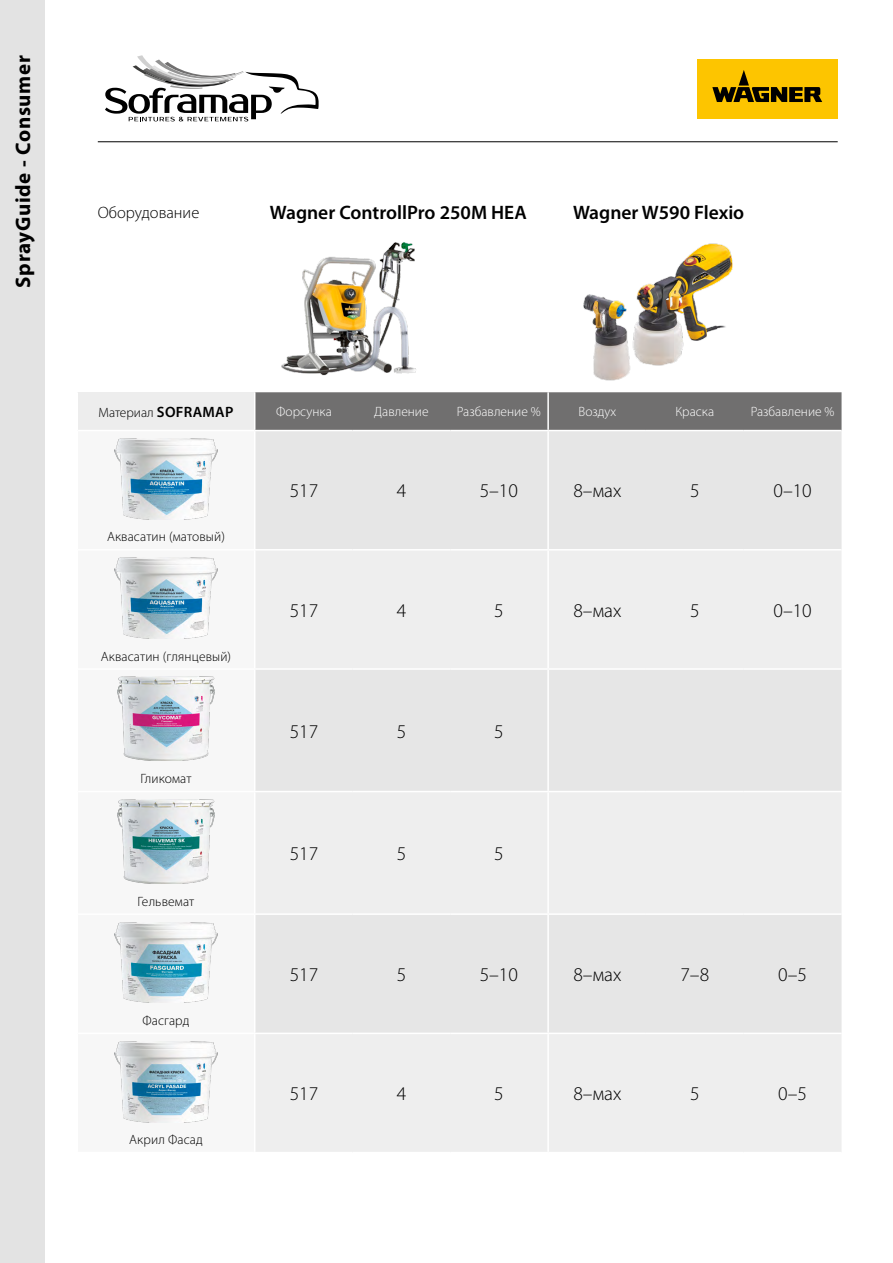
<style>
.page{position:relative;width:893px;height:1263px;background:#fff}
.page>*{position:absolute;margin:0;border:0;box-sizing:border-box;transform-origin:0 0}
.t1{font:700 21px "Myriad Pro";letter-spacing:.03em;color:#000}
.t2{font:300 19.5px "Myriad Pro";color:#000}
.t3{font:600 19.5px "Myriad Pro";color:#000}
.t4{font:300 16.5px "Myriad Pro";color:#000}
.t5{font:300 13.5px "Myriad Pro";letter-spacing:.01em;color:#000}
.t6{font:300 13.5px "Myriad Pro";color:#fff}
.s1{font-weight:600;font-size:15px}
</style>
<div class="page">
<div style="left:697px;top:59px;width:141px;height:60px;background:#fdc500"></div>
<svg style="left:712px;top:70px;width:110px;height:32px"></svg>
<svg style="left:105px;top:55px;width:214px;height:66px"></svg>
<div style="left:0;top:0;width:45px;height:1263px;background:#e3e3e3"></div>
<hr style="left:98px;top:141px;width:740px;height:1px;background:#000">
<svg style="left:78px;top:392px;width:763px;height:38px;background:#8e8d8d"></svg>
<div style="left:255px;top:431px;width:586px;height:118px;background:#e6e6e6"></div>
<div style="left:255px;top:551px;width:586px;height:601px;background:#eee"></div>
<hr style="left:254px;top:668px;width:99px;height:2px;background:#fff">
<hr style="left:353px;top:668px;width:97px;height:2px;background:#fff">
<hr style="left:450px;top:668px;width:98px;height:2px;background:#fff">
<hr style="left:548px;top:668px;width:98px;height:2px;background:#fff">
<hr style="left:646px;top:668px;width:98px;height:2px;background:#fff">
<hr style="left:744px;top:668px;width:97px;height:2px;background:#fff">
<hr style="left:254px;top:791px;width:99px;height:1px;background:#fff">
<hr style="left:353px;top:791px;width:97px;height:1px;background:#fff">
<hr style="left:450px;top:791px;width:98px;height:1px;background:#fff">
<hr style="left:548px;top:791px;width:98px;height:1px;background:#fff">
<hr style="left:646px;top:791px;width:98px;height:1px;background:#fff">
<hr style="left:744px;top:791px;width:97px;height:1px;background:#fff">
<hr style="left:254px;top:913px;width:99px;height:2px;background:#fff">
<hr style="left:353px;top:913px;width:97px;height:2px;background:#fff">
<hr style="left:450px;top:913px;width:98px;height:2px;background:#fff">
<hr style="left:548px;top:913px;width:98px;height:2px;background:#fff">
<hr style="left:646px;top:913px;width:98px;height:2px;background:#fff">
<hr style="left:744px;top:913px;width:97px;height:2px;background:#fff">
<hr style="left:254px;top:1032px;width:99px;height:2px;background:#fff">
<hr style="left:353px;top:1032px;width:97px;height:2px;background:#fff">
<hr style="left:450px;top:1032px;width:98px;height:2px;background:#fff">
<hr style="left:548px;top:1032px;width:98px;height:2px;background:#fff">
<hr style="left:646px;top:1032px;width:98px;height:2px;background:#fff">
<hr style="left:744px;top:1032px;width:97px;height:2px;background:#fff">
<hr style="left:547px;top:431px;width:2px;height:118px;background:#fff">
<hr style="left:547px;top:550px;width:2px;height:118px;background:#fff">
<hr style="left:547px;top:670px;width:2px;height:121px;background:#fff">
<hr style="left:547px;top:792px;width:2px;height:121px;background:#fff">
<hr style="left:547px;top:915px;width:2px;height:117px;background:#fff">
<hr style="left:547px;top:1034px;width:2px;height:118px;background:#fff">
<hr style="left:547px;top:392px;width:2px;height:38px;background:#fff">
<hr style="left:254px;top:392px;width:1px;height:38px;background:#fff">
<img style="left:114px;top:438px;width:104px;height:81px">
<img style="left:114px;top:558px;width:104px;height:80px">
<img style="left:117px;top:677px;width:98px;height:83px">
<img style="left:117px;top:799px;width:98px;height:84px">
<img style="left:114px;top:922px;width:104px;height:81px">
<img style="left:114px;top:1041px;width:104px;height:81px">
<img style="left:583px;top:243px;width:150px;height:138px">
<img style="left:281px;top:242px;width:135px;height:134px">
<h1 class="t1" style="left:9px;top:288px;width:234px;rotate:-90deg">SprayGuide - Consumer</h1>
<p class="t4" style="left:98px;top:203px;width:103px">Оборудование</p>
<h2 class="t3" style="left:270px;top:200px;width:258px">Wagner ControllPro 250M HEA</h2>
<h2 class="t3" style="left:573px;top:200px;width:173px">Wagner W590 Flexio</h2>
<p class="t5" style="left:98px;top:404px;width:136px">Материал <span class="s1">SOFRAMAP</span></p>
<p class="t6" style="left:276px;top:403px;width:57px">Форсунка</p>
<p class="t6" style="left:374px;top:403px;width:56px">Давление</p>
<p class="t6" style="left:457px;top:403px;width:85px">Разбавление %</p>
<p class="t6" style="left:578px;top:403px;width:39px">Воздух</p>
<p class="t6" style="left:675px;top:403px;width:40px">Краска</p>
<p class="t6" style="left:751px;top:403px;width:85px">Разбавление %</p>
<p class="t5" style="left:107px;top:529px;width:119px">Аквасатин (матовый)</p>
<p class="t5" style="left:101px;top:648px;width:132px">Аквасатин (глянцевый)</p>
<p class="t5" style="left:140px;top:770px;width:53px">Гликомат</p>
<p class="t5" style="left:138px;top:893px;width:58px">Гельвемат</p>
<p class="t5" style="left:142px;top:1012px;width:49px">Фасгард</p>
<p class="t5" style="left:129px;top:1131px;width:75px">Акрил Фасад</p>
<h2 class="t2" style="left:290px;top:479px;width:30px">517</h2>
<h2 class="t2" style="left:397px;top:479px;width:11px">4</h2>
<h2 class="t2" style="left:480px;top:479px;width:40px">5–10</h2>
<h2 class="t2" style="left:573px;top:479px;width:49px">8–мах</h2>
<h2 class="t2" style="left:690px;top:479px;width:11px">5</h2>
<h2 class="t2" style="left:773px;top:479px;width:40px">0–10</h2>
<h2 class="t2" style="left:290px;top:598px;width:30px">517</h2>
<h2 class="t2" style="left:397px;top:598px;width:11px">4</h2>
<h2 class="t2" style="left:494px;top:598px;width:11px">5</h2>
<h2 class="t2" style="left:573px;top:598px;width:49px">8–мах</h2>
<h2 class="t2" style="left:690px;top:598px;width:11px">5</h2>
<h2 class="t2" style="left:773px;top:598px;width:40px">0–10</h2>
<h2 class="t2" style="left:290px;top:719px;width:30px">517</h2>
<h2 class="t2" style="left:397px;top:719px;width:11px">5</h2>
<h2 class="t2" style="left:494px;top:719px;width:11px">5</h2>
<h2 class="t2" style="left:290px;top:842px;width:30px">517</h2>
<h2 class="t2" style="left:397px;top:842px;width:11px">5</h2>
<h2 class="t2" style="left:494px;top:842px;width:11px">5</h2>
<h2 class="t2" style="left:290px;top:963px;width:30px">517</h2>
<h2 class="t2" style="left:397px;top:963px;width:11px">5</h2>
<h2 class="t2" style="left:480px;top:963px;width:40px">5–10</h2>
<h2 class="t2" style="left:573px;top:963px;width:49px">8–мах</h2>
<h2 class="t2" style="left:680px;top:963px;width:30px">7–8</h2>
<h2 class="t2" style="left:778px;top:963px;width:30px">0–5</h2>
<h2 class="t2" style="left:290px;top:1082px;width:30px">517</h2>
<h2 class="t2" style="left:397px;top:1082px;width:11px">4</h2>
<h2 class="t2" style="left:494px;top:1082px;width:11px">5</h2>
<h2 class="t2" style="left:573px;top:1082px;width:49px">8–мах</h2>
<h2 class="t2" style="left:690px;top:1082px;width:11px">5</h2>
<h2 class="t2" style="left:778px;top:1082px;width:30px">0–5</h2>
</div>
